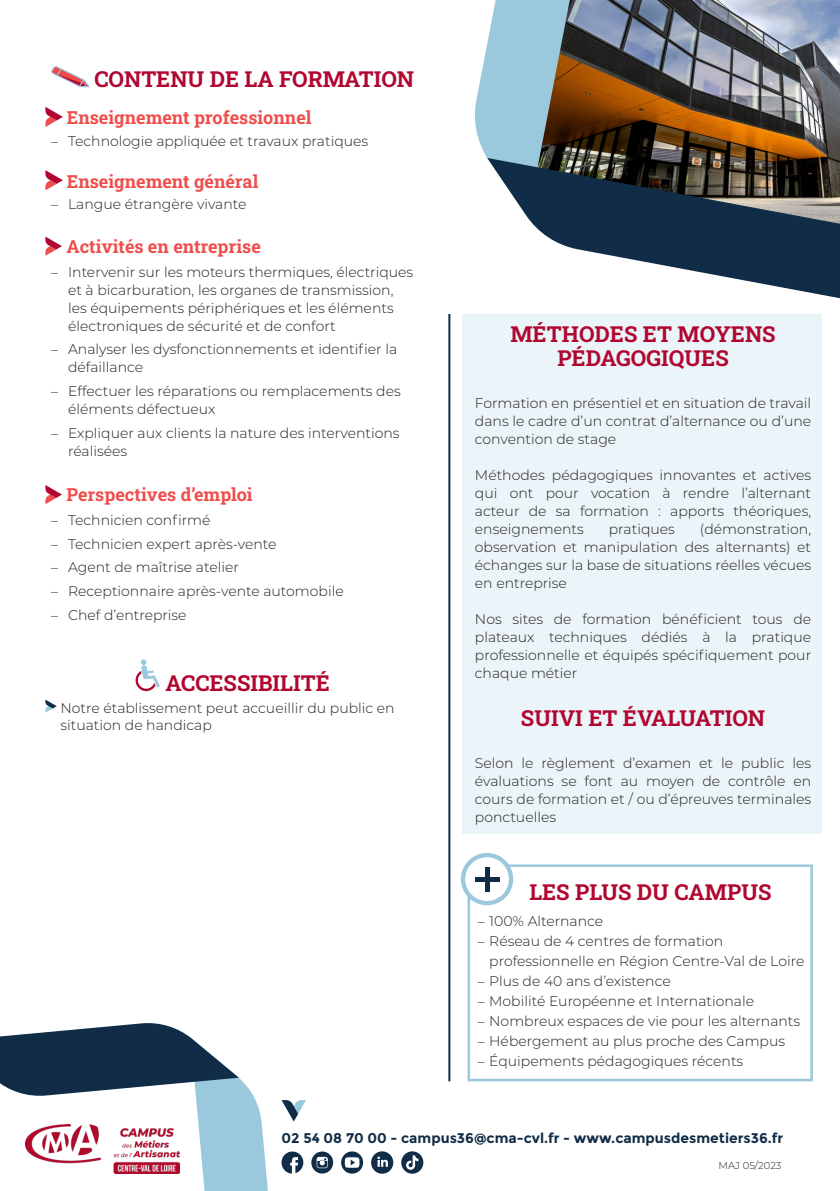
<style>
.page{position:relative;width:840px;height:1191px;background:#fff}
.page>*{position:absolute;margin:0;border:0;box-sizing:border-box;transform-origin:0 0}
.TITRES{font:700 22px "Roboto Slab";color:#b00630}
.TXT_COURANT{font:700 22px/24px "Roboto Slab";color:#b00630;text-align:center}
.TXT_COURANT-2{font:700 18px "Roboto Slab";color:#ef4d4b}
.TXT_COURANT-3{font:300 14px/18px "Montserrat";color:#231f20}
.TITRES-2{font:300 14px/16.8px "Montserrat";color:#231f20}
.Mini_titre{font:700 14px "Montserrat";color:#102c47}
.TXT_COURANT-4{font:300 10px "Montserrat";color:#231f20}
</style>
<div class="page">
<div style="left:462px;top:314px;width:359px;height:519px;background:#ebf4f8"></div>
<hr style="left:448px;top:314px;width:2px;height:767px;background:#102c47">
<svg style="left:51px;top:66px;width:38px;height:21px"></svg>
<svg style="left:45px;top:107px;width:18px;height:20px"></svg>
<svg style="left:45px;top:170px;width:18px;height:20px"></svg>
<svg style="left:45px;top:236px;width:17px;height:20px"></svg>
<svg style="left:45px;top:485px;width:17px;height:19px"></svg>
<svg style="left:135px;top:659px;width:25px;height:32px"></svg>
<svg style="left:45px;top:699px;width:12px;height:14px"></svg>
<div style="left:467px;top:864px;width:345px;height:217px;border:3px solid #9ac8dd"></div>
<svg style="left:462px;top:855px;width:49px;height:48px"></svg>
<div style="left:460px;top:853px;width:53px;height:52px;border:4px solid #9ac8dd;border-radius:50%"></div>
<div style="left:484px;top:866px;width:5px;height:25px;background:#102c47"></div>
<div style="left:474px;top:876px;width:25px;height:5px;background:#102c47"></div>
<svg style="left:341px;top:1151px;width:22px;height:22px"></svg>
<svg style="left:371px;top:1151px;width:22px;height:22px"></svg>
<svg style="left:0;top:1023px;width:333px;height:168px"></svg>
<svg style="left:401px;top:1151px;width:22px;height:22px"></svg>
<img style="left:26px;top:1124px;width:154px;height:49px">
<img style="left:573px;top:0;width:266px;height:158px">
<svg style="left:475px;top:0;width:98px;height:158px;background:#95afb9"></svg>
<svg style="left:487px;top:158px;width:352px;height:175px"></svg>
<p class="TITRES" style="left:94px;top:64px;width:321px">CONTENU DE LA FORMATION</p>
<p class="TXT_COURANT-2" style="left:67px;top:105px;width:246px">Enseignement professionnel</p>
<p class="TXT_COURANT-3" style="left:51px;top:131px;width:318px">– Technologie appliquée et travaux pratiques</p>
<p class="TXT_COURANT-2" style="left:67px;top:169px;width:193px">Enseignement général</p>
<p class="TXT_COURANT-3" style="left:51px;top:195px;width:197px">– Langue étrangère vivante</p>
<p class="TXT_COURANT-2" style="left:66px;top:234px;width:196px">Activités en entreprise</p>
<p class="TXT_COURANT-3" style="left:68px;top:262px;width:346px;text-indent:-17px">– Intervenir sur les moteurs thermiques, électriques et à bicarburation, les organes de transmission, les équipements périphériques et les éléments électroniques de sécurité et de confort</p>
<p class="TXT_COURANT-3" style="left:68px;top:340px;width:330px;text-indent:-17px">– Analyser les dysfonctionnements et identifier la défaillance</p>
<p class="TXT_COURANT-3" style="left:68px;top:381px;width:334px;text-indent:-17px">– Effectuer les réparations ou remplacements des éléments défectueux</p>
<p class="TXT_COURANT-3" style="left:68px;top:423px;width:333px;text-indent:-17px">– Expliquer aux clients la nature des interventions réalisées</p>
<p class="TXT_COURANT-2" style="left:66px;top:482px;width:188px">Perspectives d’emploi</p>
<p class="TXT_COURANT-3" style="left:51px;top:510px;width:161px">– Technicien confirmé</p>
<p class="TXT_COURANT-3" style="left:51px;top:534px;width:227px">– Technicien expert après-vente</p>
<p class="TXT_COURANT-3" style="left:51px;top:558px;width:189px">– Agent de maîtrise atelier</p>
<p class="TXT_COURANT-3" style="left:51px;top:581px;width:294px">– Receptionnaire après-vente automobile</p>
<p class="TXT_COURANT-3" style="left:51px;top:605px;width:137px">– Chef d’entreprise</p>
<p class="TITRES" style="left:165px;top:668px;width:166px">ACCESSIBILITÉ</p>
<p class="TITRES-2" style="left:60px;top:699px;width:335px">Notre établissement peut accueillir du public en situation de handicap</p>
<p class="TXT_COURANT" style="left:510px;top:322px;width:266px">MÉTHODES ET MOYENS<br>PÉDAGOGIQUES</p>
<p class="TXT_COURANT-3" style="left:474px;top:394px;width:337px;text-align:justify">Formation en présentiel et en situation de travail dans le cadre d’un contrat d’alternance ou d’une convention de stage</p>
<p class="TXT_COURANT-3" style="left:474px;top:466px;width:337px;text-align:justify">Méthodes pédagogiques innovantes et actives qui ont pour vocation à rendre l’alternant acteur de sa formation : apports théoriques, enseignements</p>
<p class="TXT_COURANT-3" style="left:474px;top:520px;width:337px;text-align:justify;text-indent:225px">(démonstration, observation et manipulation des alternants) et échanges sur la base de situations réelles vécues en entreprise</p>
<p class="TXT_COURANT-3" style="left:474px;top:610px;width:337px;text-align:justify">Nos sites de formation bénéficient tous de plateaux techniques dédiés à la pratique professionnelle et équipés spécifiquement pour chaque métier</p>
<p class="TXT_COURANT" style="left:520px;top:705px;width:246px">SUIVI ET ÉVALUATION</p>
<p class="TXT_COURANT-3" style="left:474px;top:753px;width:337px;text-align:justify">Selon le règlement d’examen et le public les évaluations se font au moyen de contrôle en cours de formation et / ou d’épreuves terminales ponctuelles</p>
<p class="TXT_COURANT-3" style="left:608px;top:520px;width:68px">pratiques</p>
<p class="TITRES" style="left:529px;top:877px;width:243px">LES PLUS DU CAMPUS</p>
<p class="TXT_COURANT-3" style="left:477px;top:911px;width:127px">– 100% Alternance</p>
<p class="TXT_COURANT-3" style="left:489px;top:930px;width:316px;line-height:20px;text-indent:-11px">– Réseau de 4 centres de formation professionnelle en Région Centre-Val de Loire</p>
<p class="TXT_COURANT-3" style="left:477px;top:971px;width:194px">– Plus de 40 ans d’existence</p>
<p class="TXT_COURANT-3" style="left:477px;top:991px;width:277px">– Mobilité Européenne et Internationale</p>
<p class="TXT_COURANT-3" style="left:477px;top:1011px;width:323px">– Nombreux espaces de vie pour les alternants</p>
<p class="TXT_COURANT-3" style="left:477px;top:1031px;width:308px">– Hébergement au plus proche des Campus</p>
<p class="TXT_COURANT-3" style="left:477px;top:1051px;width:267px">– Équipements pédagogiques récents</p>
<p class="Mini_titre" style="left:281px;top:1129px;width:503px">02 54 08 70 00 - campus36@cma-cvl.fr - www.campusdesmetiers36.fr</p>
<p class="TXT_COURANT-4" style="left:718px;top:1159px;width:64px">MAJ 05/2023</p>
</div>
